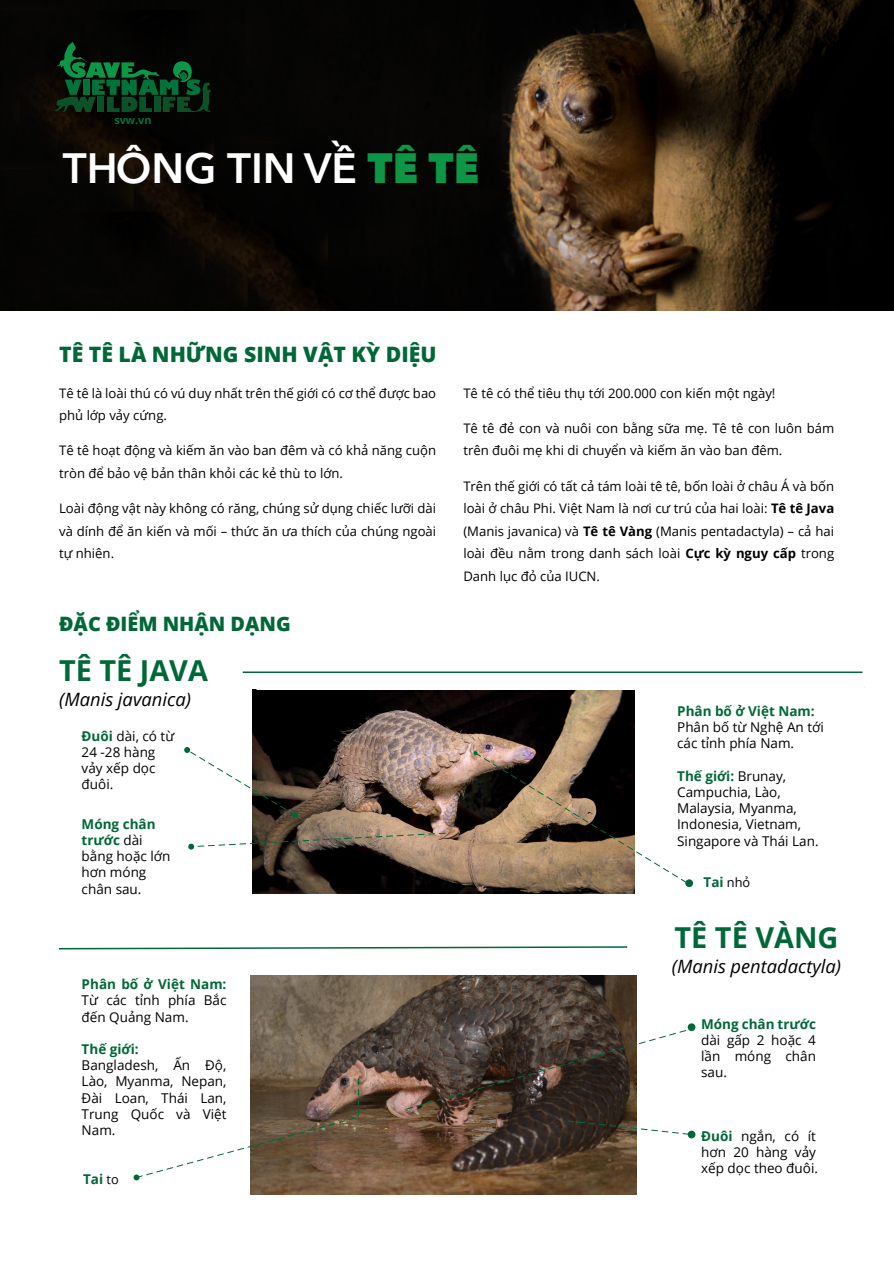
<style>
.page{position:relative;width:894px;height:1265px;background:#fff}
.page>*{position:absolute;margin:0;border:0;box-sizing:border-box;transform-origin:0 0}
.t1{font:600 42px "Avenir Next LT Pro";color:#fff}
.t2{font:700 28.8px "Open Sans";color:#006838}
.t3{font:800 21.3px "Open Sans";color:#006838}
.t4{font:800 19.8px "Open Sans";color:#006838}
.t5{font:italic 18.3px "Open Sans";color:#000}
.t6{font:13.5px/16.2px "Open Sans";color:#000}
.t7{font:700 13.5px "Open Sans";color:#006838}
.t8{font:13.05px/22.5px "Open Sans";color:#000}
.t9{font:700 10.8px "Open Sans";color:#00733b}
.s1{font-weight:800;color:#0e9647}
.s2{font-weight:700;color:#006838}
.s3{font-weight:400;font-size:12.75px;color:#000}
.s4{font-weight:700}
</style>
<div class="page">
<img style="left:252px;top:692px;width:383px;height:202px">
<img style="left:250px;top:976px;width:387px;height:218px">
<img style="left:0;top:0;width:894px;height:310px">
<svg style="left:252px;top:689px;width:383px;height:3px"></svg>
<div style="left:272px;top:685px;width:592px;height:5px;background:#fff"></div>
<hr style="left:243px;top:671px;width:620px;height:2px;background:#006838">
<svg style="left:58px;top:946px;width:570px;height:4px"></svg>
<svg style="left:567px;top:1120px;width:122px;height:15px"></svg>
<svg style="left:406px;top:1027px;width:288px;height:82px"></svg>
<svg style="left:55px;top:41px;width:156px;height:71px"></svg>
<svg style="left:474px;top:751px;width:211px;height:134px"></svg>
<svg style="left:184px;top:747px;width:114px;height:71px"></svg>
<svg style="left:188px;top:832px;width:258px;height:17px"></svg>
<div style="left:685px;top:879px;width:8px;height:8px;background:#006838;border-radius:50%"></div>
<div style="left:688px;top:1023px;width:7px;height:8px;background:#006838;border-radius:50%"></div>
<div style="left:688px;top:1130px;width:7px;height:8px;background:#006838;border-radius:50%"></div>
<svg style="left:134px;top:1078px;width:225px;height:102px"></svg>
<p class="t9" style="left:114px;top:112px;width:39px">svw.vn</p>
<h1 class="t1" style="left:63px;top:132px;width:418px">THÔNG TIN VỀ <span class="s1">TÊ TÊ</span></h1>
<h3 class="t3" style="left:59px;top:338px;width:379px">TÊ TÊ LÀ NHỮNG SINH VẬT KỲ DIỆU</h3>
<p class="t8" style="left:59px;top:381px;width:379px">Tê tê là loài thú có vú duy nhất trên thế giới có cơ thể được bao phủ lớp vảy cứng.</p>
<p class="t8" style="left:59px;top:439px;width:379px">Tê tê hoạt động và kiếm ăn vào ban đêm và có khả năng cuộn tròn để bảo vệ bản thân khỏi các kẻ thù to lớn.</p>
<p class="t8" style="left:59px;top:497px;width:379px;text-align:justify">Loài động vật này không có răng, chúng sử dụng chiếc lưỡi dài và dính để ăn kiến và mối – thức ăn ưa thích của chúng ngoài tự nhiên.</p>
<h3 class="t4" style="left:59px;top:608px;width:233px">ĐẶC ĐIỂM NHẬN DẠNG</h3>
<h2 class="t2" style="left:59px;top:650px;width:150px">TÊ TÊ JAVA</h2>
<h3 class="t5" style="left:59px;top:686px;width:133px">(Manis javanica)</h3>
<p class="t6" style="left:82px;top:727px;width:94px"><span class="s2">Đuôi</span> dài, có từ<br>24 -28 hàng vảy xếp dọc đuôi.</p>
<p class="t6" style="left:82px;top:815px;width:90px"><span class="s2">Móng chân trước</span> dài bằng hoặc lớn hơn móng chân sau.</p>
<p class="t7" style="left:82px;top:974px;width:146px">Phân bố ở Việt Nam:</p>
<p class="t6" style="left:82px;top:992px;width:146px">Từ các tỉnh phía Bắc đến Quảng Nam.</p>
<p class="t7" style="left:82px;top:1039px;width:59px">Thế giới:</p>
<p class="t6" style="left:82px;top:1056px;width:146px;text-align:justify">Bangladesh, Ấn Độ, Lào, Myanma, Nepan, Đài Loan, Thái Lan, Trung Quốc và Việt Nam.</p>
<p class="t7" style="left:83px;top:1169px;width:37px">Tai <span class="s3">to</span></p>
<p class="t8" style="left:463px;top:381px;width:314px">Tê tê có thể tiêu thụ tới 200.000 con kiến một ngày!</p>
<p class="t8" style="left:463px;top:416px;width:372px">Tê tê đẻ con và nuôi con bằng sữa mẹ. Tê tê con luôn bám trên đuôi mẹ khi di chuyển và kiếm ăn vào ban đêm.</p>
<p class="t8" style="left:463px;top:474px;width:372px;text-align:justify">Trên thế giới có tất cả tám loài tê tê, bốn loài ở châu Á và bốn loài ở châu Phi. Việt Nam là nơi cư trú của hai loài: <span class="s4">Tê tê Java </span>(Manis javanica) và <span class="s4">Tê tê Vàng</span> (Manis pentadactyla) – cả hai loài đều nằm trong danh sách loài <span class="s4">Cực kỳ nguy cấp</span> trong Danh lục đỏ của IUCN.</p>
<p class="t7" style="left:677px;top:701px;width:139px">Phân bố ở Việt Nam:</p>
<p class="t6" style="left:677px;top:718px;width:148px">Phân bố từ Nghệ An tới các tỉnh phía Nam.</p>
<p class="t6" style="left:677px;top:767px;width:143px"><span class="s2">Thế giới:</span> Brunay,<br>Campuchia, Lào,<br>Malaysia, Myanma,<br>Indonesia, Vietnam,<br>Singapore và Thái Lan.</p>
<p class="t7" style="left:704px;top:872px;width:48px">Tai <span class="s3">nhỏ</span></p>
<h2 class="t2" style="left:675px;top:917px;width:165px">TÊ TÊ VÀNG</h2>
<h3 class="t5" style="left:672px;top:954px;width:171px">(Manis pentadactyla)</h3>
<p class="t7" style="left:701px;top:1014px;width:116px">Móng chân trước</p>
<p class="t6" style="left:701px;top:1031px;width:116px;text-align:justify">dài gấp 2 hoặc 4 lần móng chân sau.</p>
<p class="t6" style="left:701px;top:1127px;width:118px"><span class="s2">Đuôi</span> ngắn, có ít hơn 20 hàng vảy xếp dọc theo đuôi.</p>
</div>
